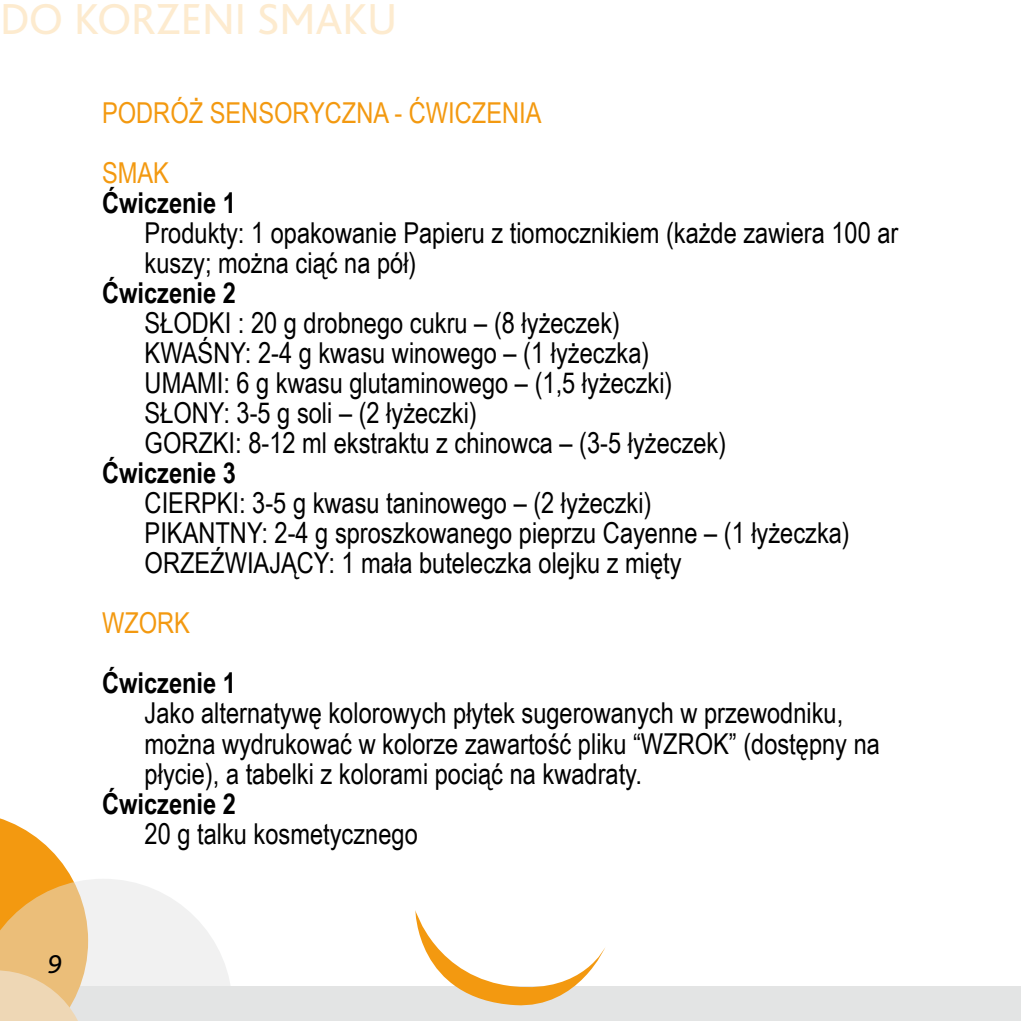
<style>
.page{position:relative;width:1021px;height:1021px;background:#fff}
.page>*{position:absolute;margin:0;border:0;box-sizing:border-box;transform-origin:0 0}
.t1{font:45.3px "Bliss";color:#fdebcf}
.t2{font:28.8px/30px "Arial Narrow";color:#000}
.t3{font:700 28.8px "Arial Narrow";color:#000}
.t4{font:28.8px/60px "Arial Narrow";color:#f39910}
.t5{font:italic 27px "Bliss";color:#000}
</style>
<div class="page">
<div style="left:5px;top:986px;width:1015px;height:34px;background:#e3e4e4"></div>
<svg style="left:0;top:818px;width:230px;height:202px"></svg>
<svg style="left:415px;top:910px;width:190px;height:96px"></svg>
<h1 class="t1" style="left:0;top:-5px;width:399px">DO KORZENI SMAKU</h1>
<p class="t4" style="left:102px;top:82px;width:441px">PODRÓŻ SENSORYCZNA - ĆWICZENIA<br>SMAK</p>
<p class="t3" style="left:102px;top:181px;width:135px">Ćwiczenie 1</p>
<p class="t2" style="left:145px;top:217px;width:755px">Produkty: 1 opakowanie Papieru z tiomocznikiem (każde zawiera 100 ar kuszy; można ciąć na pół)</p>
<p class="t3" style="left:102px;top:271px;width:135px">Ćwiczenie 2</p>
<p class="t2" style="left:145px;top:307px;width:583px">SŁODKI : 20 g drobnego cukru – (8 łyżeczek)<br>KWAŚNY: 2-4 g kwasu winowego – (1 łyżeczka)<br>UMAMI: 6 g kwasu glutaminowego – (1,5 łyżeczki)<br>SŁONY: 3-5 g soli – (2 łyżeczki)<br>GORZKI: 8-12 ml ekstraktu z chinowca – (3-5 łyżeczek)</p>
<p class="t3" style="left:102px;top:451px;width:135px">Ćwiczenie 3</p>
<p class="t2" style="left:145px;top:487px;width:706px">CIERPKI: 3-5 g kwasu taninowego – (2 łyżeczki)<br>PIKANTNY: 2-4 g sproszkowanego pieprzu Cayenne – (1 łyżeczka)<br>ORZEŹWIAJĄCY: 1 mała buteleczka olejku z mięty</p>
<p class="t4" style="left:102px;top:592px;width:89px">WZORK</p>
<p class="t3" style="left:102px;top:661px;width:135px">Ćwiczenie 1</p>
<p class="t2" style="left:145px;top:697px;width:736px">Jako alternatywę kolorowych płytek sugerowanych w przewodniku, można wydrukować w kolorze zawartość pliku “WZROK” (dostępny na płycie), a tabelki z kolorami pociąć na kwadraty.</p>
<p class="t3" style="left:102px;top:781px;width:135px">Ćwiczenie 2</p>
<p class="t2" style="left:145px;top:817px;width:275px">20 g talku kosmetycznego</p>
<p class="t5" style="left:48px;top:949px;width:15px">9</p>
</div>
